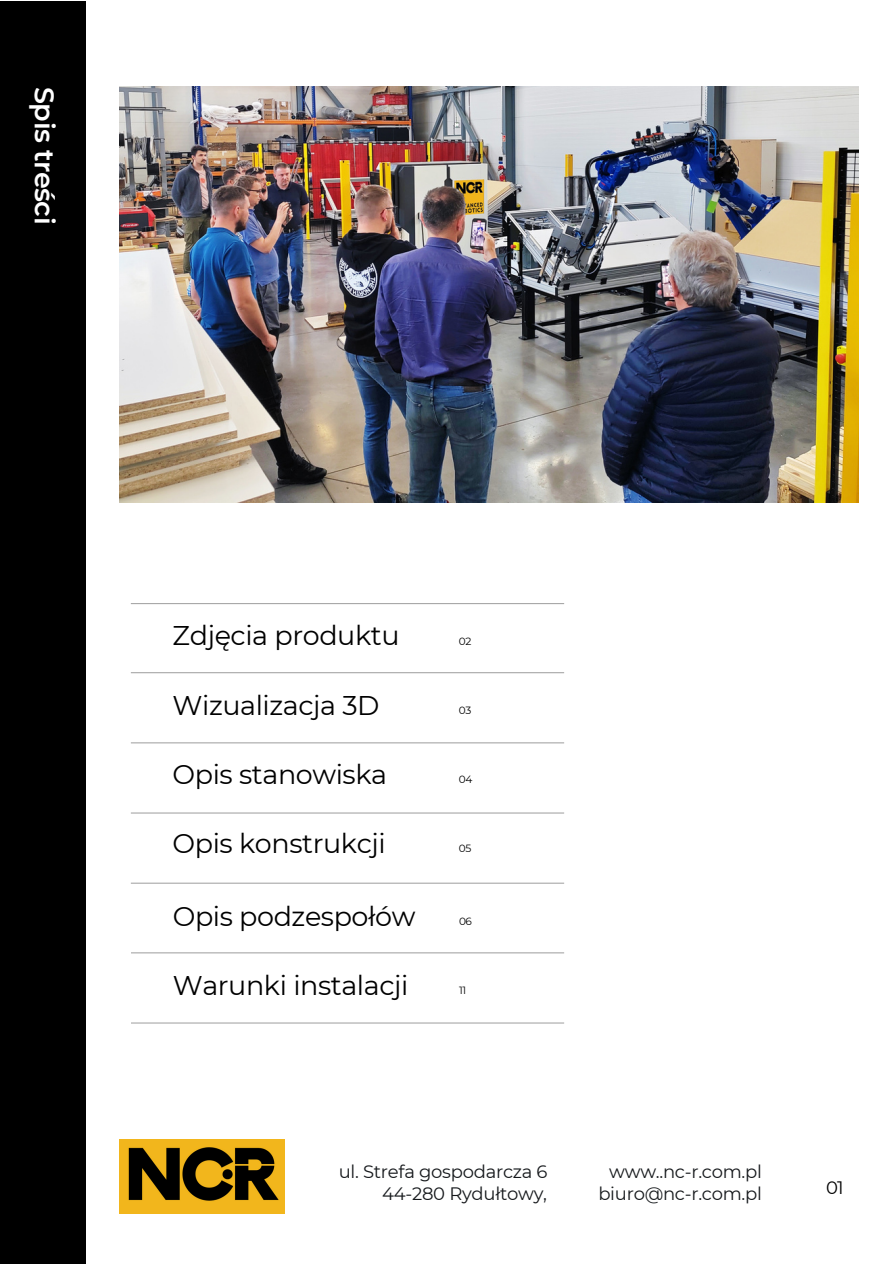
<style>
.page{position:relative;width:893px;height:1264px;background:#fff}
.page>*{position:absolute;margin:0;border:0;box-sizing:border-box;transform-origin:0 0}
.t1{font:27px "Montserrat";letter-spacing:-.015em;color:#000}
.t2{font:600 27px "Montserrat";letter-spacing:-.015em;color:#fff}
.t3{font:18px "Montserrat";letter-spacing:-.015em;color:#16191c}
.t4{font:18px "Montserrat";color:#000}
.t5{font:10.5px "Montserrat";letter-spacing:-.05em;color:#000}
</style>
<div class="page">
<div style="left:0;top:1px;width:85px;height:1262px;background:#000"></div>
<hr style="left:131px;top:672px;width:433px;height:1px;background:#000">
<hr style="left:131px;top:952px;width:433px;height:1px;background:#000">
<hr style="left:131px;top:742px;width:433px;height:1px;background:#000">
<hr style="left:131px;top:1022px;width:433px;height:1px;background:#000">
<hr style="left:131px;top:812px;width:433px;height:1px;background:#000">
<hr style="left:131px;top:882px;width:433px;height:1px;background:#000">
<hr style="left:131px;top:603px;width:433px;height:1px;background:#000">
<img style="left:120px;top:87px;width:738px;height:415px">
<img style="left:120px;top:1139px;width:164px;height:74px">
<h1 class="t2" style="left:61px;top:87px;width:139px;rotate:90deg">Spis treści</h1>
<h2 class="t1" style="left:172px;top:619px;width:228px">Zdjęcia produktu</h2>
<h2 class="t1" style="left:172px;top:688px;width:208px">Wizualizacja 3D</h2>
<h2 class="t1" style="left:172px;top:757px;width:216px">Opis stanowiska</h2>
<p class="t1" style="left:172px;top:827px;width:215px">Opis konstrukcji</p>
<p class="t1" style="left:173px;top:899px;width:244px">Opis podzespołów</p>
<p class="t1" style="left:173px;top:968px;width:237px">Warunki instalacji</p>
<h2 class="t5" style="left:459px;top:634px;width:14px">02</h2>
<h2 class="t5" style="left:459px;top:703px;width:14px">03</h2>
<h2 class="t5" style="left:459px;top:772px;width:15px">04</h2>
<p class="t5" style="left:459px;top:842px;width:14px">05</p>
<p class="t5" style="left:459px;top:914px;width:14px">06</p>
<p class="t5" style="left:459px;top:983px;width:9px">11</p>
<p class="t3" style="left:339px;top:1160px;width:210px">ul. Strefa gospodarcza 6</p>
<p class="t3" style="left:382px;top:1182px;width:166px">44-280 Rydułtowy,</p>
<p class="t3" style="left:609px;top:1160px;width:154px">www..nc-r.com.pl</p>
<p class="t3" style="left:598px;top:1182px;width:165px">biuro@nc-r.com.pl</p>
<p class="t4" style="left:826px;top:1176px;width:19px">01</p>
</div>
